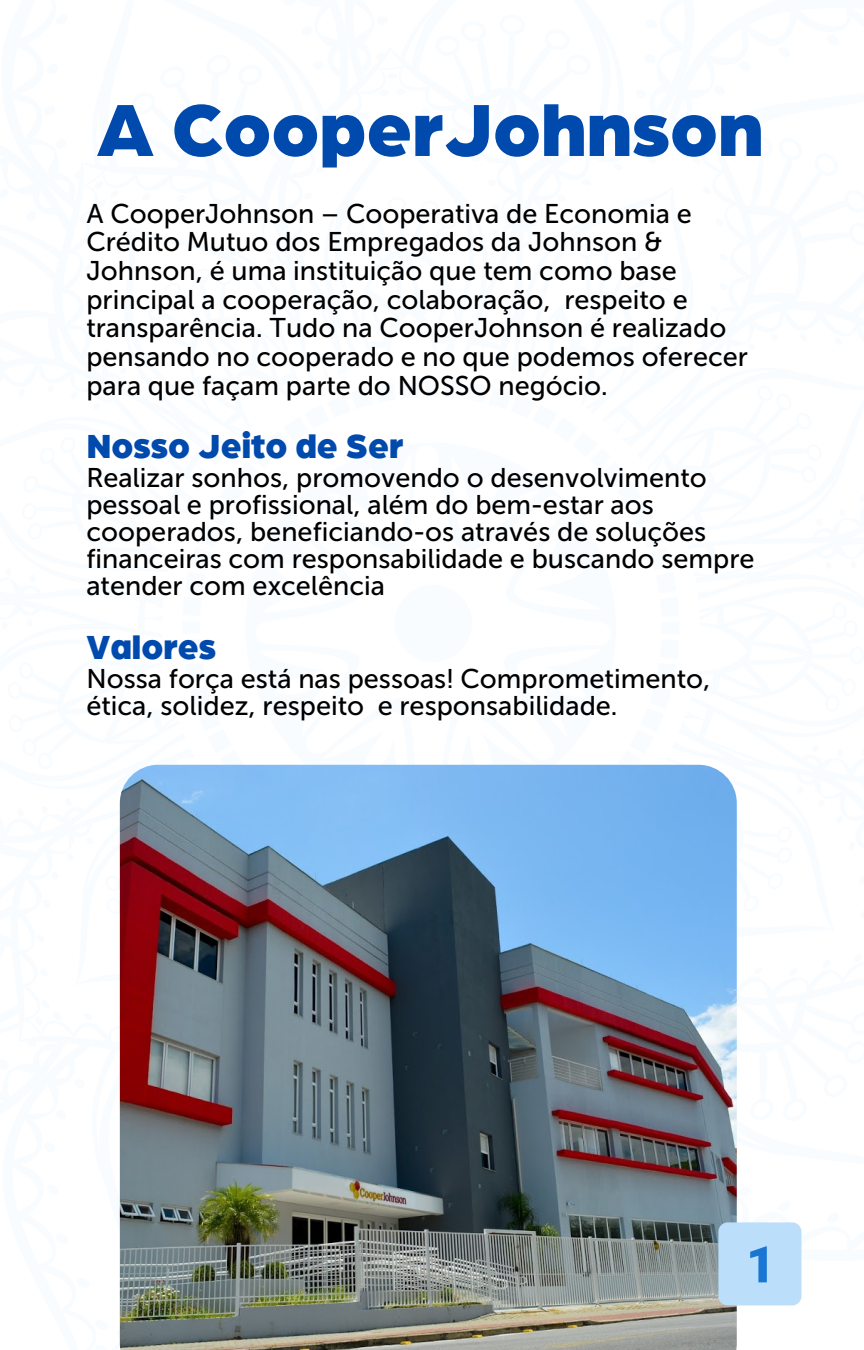
<style>
.page{position:relative;width:864px;height:1350px;background:#fff}
.page>*{position:absolute;margin:0;border:0;box-sizing:border-box;transform-origin:0 0}
.t1{font:900 78.52px "Arboria";color:#004aad}
.t2{font:900 36px "Arboria";color:#004aad}
.t3{font:27px/28.8px "Museo Sans Cyrl 500";color:#000}
</style>
<div class="page">
<div style="left:377px;top:16px;width:12px;height:9px;background:#f8fcff;border-radius:50%"></div>
<div style="left:816px;top:518px;width:7px;height:8px;background:#f8fcff;border-radius:3px"></div>
<div style="left:850px;top:560px;width:7px;height:9px;background:#f8fcff;border-radius:50%"></div>
<div style="left:812px;top:744px;width:7px;height:9px;background:#f8fcff;border-radius:3px"></div>
<div style="left:26px;top:619px;width:7px;height:7px;background:#f8fcff;border-radius:50%"></div>
<div style="left:1px;top:621px;width:7px;height:8px;background:#f8fcff;border-radius:50%"></div>
<div style="left:5px;top:568px;width:7px;height:8px;background:#f8fcff;border-radius:50%"></div>
<div style="left:358px;top:112px;width:11px;height:7px;background:#f8fcff;border-radius:50%"></div>
<div style="left:379px;top:90px;width:10px;height:6px;background:#f8fcff;border-radius:50%"></div>
<div style="left:491px;top:229px;width:8px;height:7px;background:#f8fcff;border-radius:50%"></div>
<div style="left:492px;top:204px;width:8px;height:7px;background:#f8fcff;border-radius:50%"></div>
<div style="left:471px;top:155px;width:10px;height:7px;background:#f8fcff;border-radius:50%"></div>
<div style="left:421px;top:108px;width:10px;height:6px;background:#f8fcff;border-radius:50%"></div>
<div style="left:395px;top:585px;width:77px;height:77px;background:#f8fcff;border-radius:50%"></div>
<img style="left:120px;top:765px;width:617px;height:585px">
<div style="left:718px;top:1222px;width:83px;height:83px;background:#bbdefb;border-radius:9px"></div>
<svg style="left:750px;top:1246px;width:17px;height:36px"></svg>
<p class="t1" style="left:96px;top:93px;width:669px">A CooperJohnson</p>
<p class="t3" style="left:86px;top:199px;width:663px">A CooperJohnson – Cooperativa de Economia e Crédito Mutuo dos Empregados da Johnson &amp; Johnson, é uma instituição que tem como base principal a cooperação, colaboração, respeito e transparência. Tudo na CooperJohnson é realizado pensando no cooperado e no que podemos oferecer para que façam parte do NOSSO negócio.</p>
<p class="t2" style="left:86px;top:429px;width:319px">Nosso Jeito de Ser</p>
<p class="t3" style="left:86px;top:464px;width:670px;line-height:27px">Realizar sonhos, promovendo o desenvolvimento pessoal e profissional, além do bem-estar aos cooperados, beneficiando-os através de soluções financeiras com responsabilidade e buscando sempre atender com excelência</p>
<p class="t2" style="left:86px;top:631px;width:131px">Valores</p>
<p class="t3" style="left:86px;top:665px;width:626px;line-height:27px">Nossa força está nas pessoas! Comprometimento, ética, solidez, respeito e responsabilidade.</p>
</div>
